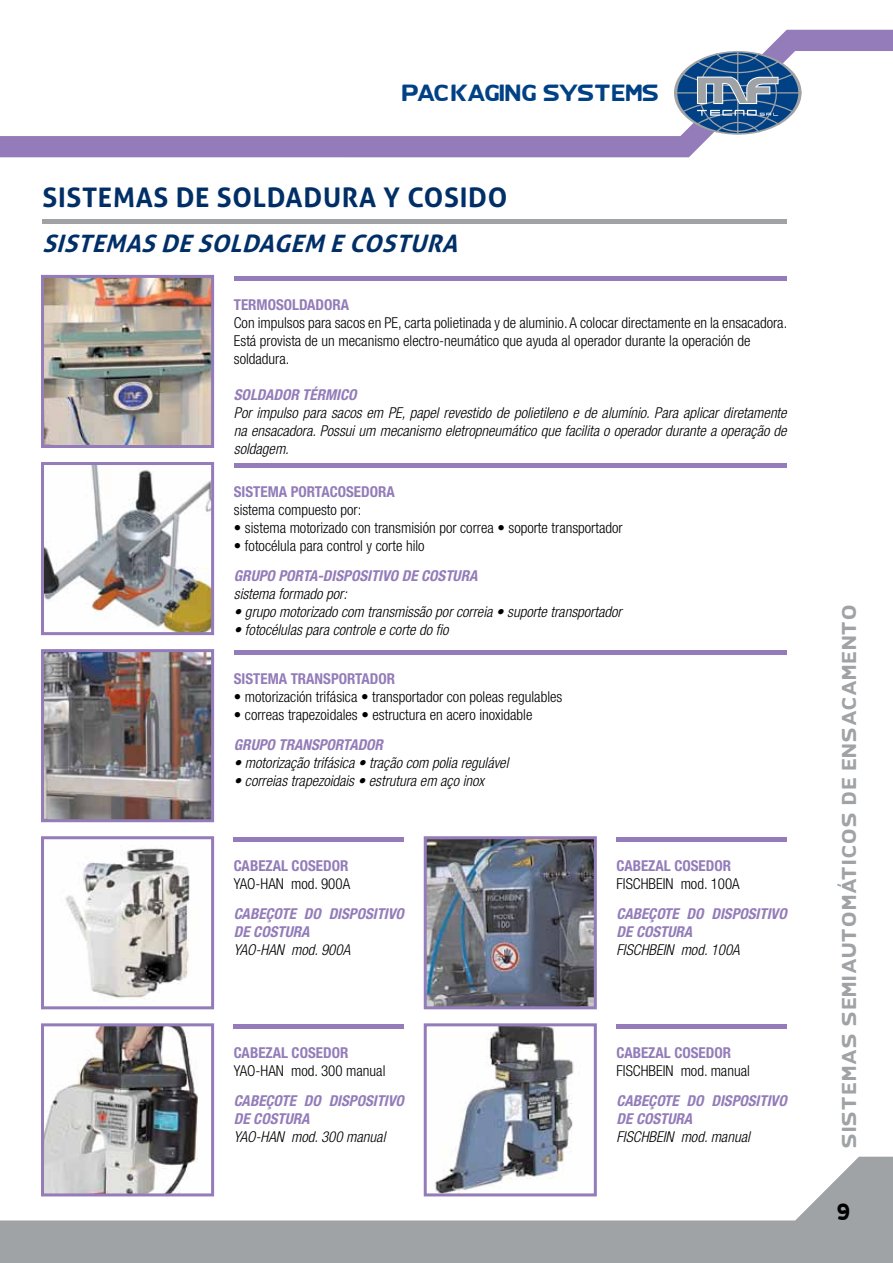
<style>
.page{position:relative;width:893px;height:1263px;background:#fff}
.page>*{position:absolute;margin:0;border:0;box-sizing:border-box;transform-origin:0 0}
.t1{font:700 27px "Aller";letter-spacing:.025em;color:#002f67}
.t2{font:italic 700 24px "Aller";color:#002f67}
.t3{font:24px "SK Yfont Thick";color:#000}
.t4{font:21px "SK Yfont Thick";letter-spacing:-.045em;color:#004185}
.t5{font:18px "SK Yfont Thick";letter-spacing:.08em;color:#a0a3a6}
.t6{font:300 condensed 15px/18px "Helvetica Neue";color:#000}
.t7{font:italic 300 condensed 15px/18px "Helvetica Neue";color:#000;text-align:justify}
.t8{font:italic 700 condensed 15px/18px "Helvetica Neue";color:#937cb9}
.t9{font:700 condensed 15px "Helvetica Neue";color:#937cb9}
</style>
<div class="page">
<svg style="left:0;top:1157px;width:893px;height:106px;fill:#a0a3a6"></svg>
<svg style="left:0;top:30px;width:893px;height:127px"></svg>
<svg style="left:674px;top:51px;width:127px;height:84px"></svg>
<hr style="left:43px;top:219px;width:744px;height:4px;background:#a0a3a6">
<img style="left:45px;top:279px;width:165px;height:165px">
<div style="left:41px;top:275px;width:173px;height:173px;border:3px solid #937cb9"></div>
<img style="left:45px;top:466px;width:165px;height:165px">
<div style="left:41px;top:462px;width:173px;height:173px;border:3px solid #937cb9"></div>
<img style="left:45px;top:653px;width:165px;height:165px">
<div style="left:41px;top:649px;width:173px;height:173px;border:3px solid #937cb9"></div>
<img style="left:65px;top:846px;width:125px;height:152px">
<div style="left:41px;top:836px;width:173px;height:173px;border:3px solid #937cb9"></div>
<img style="left:428px;top:840px;width:165px;height:165px">
<div style="left:424px;top:836px;width:173px;height:173px;border:3px solid #937cb9"></div>
<img style="left:45px;top:1027px;width:165px;height:165px">
<div style="left:41px;top:1023px;width:173px;height:173px;border:3px solid #937cb9"></div>
<img style="left:428px;top:1027px;width:165px;height:165px">
<div style="left:424px;top:1023px;width:173px;height:173px;border:3px solid #937cb9"></div>
<div style="left:234px;top:276px;width:553px;height:5px;background:#937cb9"></div>
<div style="left:234px;top:463px;width:553px;height:5px;background:#937cb9"></div>
<hr style="left:234px;top:651px;width:553px;height:4px;background:#937cb9">
<hr style="left:234px;top:838px;width:170px;height:4px;background:#937cb9">
<hr style="left:617px;top:838px;width:170px;height:4px;background:#937cb9">
<hr style="left:234px;top:1025px;width:170px;height:4px;background:#937cb9">
<hr style="left:617px;top:1025px;width:170px;height:4px;background:#937cb9">
<h3 class="t4" style="left:402px;top:85px;width:259px">PAC KAGING SYSTEMS</h3>
<h1 class="t1" style="left:43px;top:181px;width:466px">SISTEMAS DE SOLDADURA Y COSIDO</h1>
<h2 class="t2" style="left:43px;top:229px;width:424px">SISTEMAS DESOLDAGEM ECOSTURA</h2>
<p class="t9" style="left:234px;top:295px;width:117px">TERMOSOLDADORA</p>
<p class="t6" style="left:234px;top:313px;width:555px">Con impulsos para sacos en PE, carta polietinada y de aluminio. A colocar directamente en la ensacadora.<br>Está provista de un mecanismo electro-neumático que ayuda al operador durante la operación de soldadura.</p>
<p class="t8" style="left:234px;top:385px;width:124px">SOLDADOR TÉRMICO</p>
<p class="t7" style="left:234px;top:403px;width:554px">Por impulso para sacos em PE, papel revestido de polietileno e de alumínio. Para aplicar diretamente na ensacadora. Possui um mecanismo eletropneumático que facilita o operador durante a operação de soldagem.</p>
<p class="t9" style="left:234px;top:482px;width:162px">SISTEMA PORTACOSEDORA</p>
<p class="t6" style="left:234px;top:500px;width:129px">sistema compuesto por:</p>
<p class="t6" style="left:234px;top:518px;width:390px">• sistema motorizado con transmisión por correa • soporte transportador</p>
<p class="t6" style="left:234px;top:536px;width:192px">• fotocélula para control y corte hilo</p>
<p class="t8" style="left:234px;top:566px;width:245px">GRUPO PORTA-DISPOSITIVO DE COSTURA</p>
<p class="t7" style="left:234px;top:584px;width:115px">sistema formado por:</p>
<p class="t7" style="left:234px;top:602px;width:389px">• grupo motorizado com transmissão por correia • suporte transportador</p>
<p class="t7" style="left:234px;top:620px;width:216px">• fotocélulas para controle e corte do fio</p>
<p class="t9" style="left:234px;top:669px;width:163px">SISTEMA TRANSPORTADOR</p>
<p class="t6" style="left:234px;top:687px;width:330px">• motorización trifásica • transportador con poleas regulables</p>
<p class="t6" style="left:234px;top:705px;width:300px">• correas trapezoidales • estructura en acero inoxidable</p>
<p class="t8" style="left:234px;top:735px;width:151px">GRUPO TRANSPORTADOR</p>
<p class="t7" style="left:234px;top:753px;width:276px">• motorização trifásica • tração com polia regulável</p>
<p class="t7" style="left:234px;top:771px;width:252px">• correias trapezoidais • estrutura em aço inox</p>
<p class="t9" style="left:234px;top:856px;width:116px">CABEZAL COSEDOR</p>
<p class="t6" style="left:234px;top:874px;width:118px">YAO-HAN mod. 900A</p>
<p class="t8" style="left:234px;top:904px;width:172px">CABEÇOTE DO DISPOSITIVO<br>DE COSTURA</p>
<p class="t7" style="left:234px;top:940px;width:118px">YAO-HAN mod. 900A</p>
<p class="t9" style="left:234px;top:1043px;width:116px">CABEZAL COSEDOR</p>
<p class="t6" style="left:234px;top:1061px;width:153px">YAO-HAN mod. 300 manual</p>
<p class="t8" style="left:234px;top:1091px;width:172px">CABEÇOTE DO DISPOSITIVO<br>DE COSTURA</p>
<p class="t7" style="left:234px;top:1127px;width:153px">YAO-HAN mod. 300 manual</p>
<p class="t9" style="left:617px;top:856px;width:116px">CABEZAL COSEDOR</p>
<p class="t6" style="left:617px;top:874px;width:125px">FISCHBEIN mod. 100A</p>
<p class="t8" style="left:617px;top:904px;width:172px">CABEÇOTE DO DISPOSITIVO<br>DE COSTURA</p>
<p class="t7" style="left:617px;top:940px;width:125px">FISCHBEIN mod. 100A</p>
<p class="t9" style="left:617px;top:1043px;width:116px">CABEZAL COSEDOR</p>
<p class="t6" style="left:617px;top:1061px;width:135px">FISCHBEIN mod. manual</p>
<p class="t8" style="left:617px;top:1091px;width:172px">CABEÇOTE DO DISPOSITIVO<br>DE COSTURA</p>
<p class="t7" style="left:617px;top:1127px;width:135px">FISCHBEIN mod. manual</p>
<p class="t5" style="left:842px;top:1148px;width:546px;rotate:-90deg">SISTEMAS SEMIAUTOMATICOS DE ENSACAMENTO</p>
<h2 class="t3" style="left:836px;top:1201px;width:16px">9</h2>
</div>
